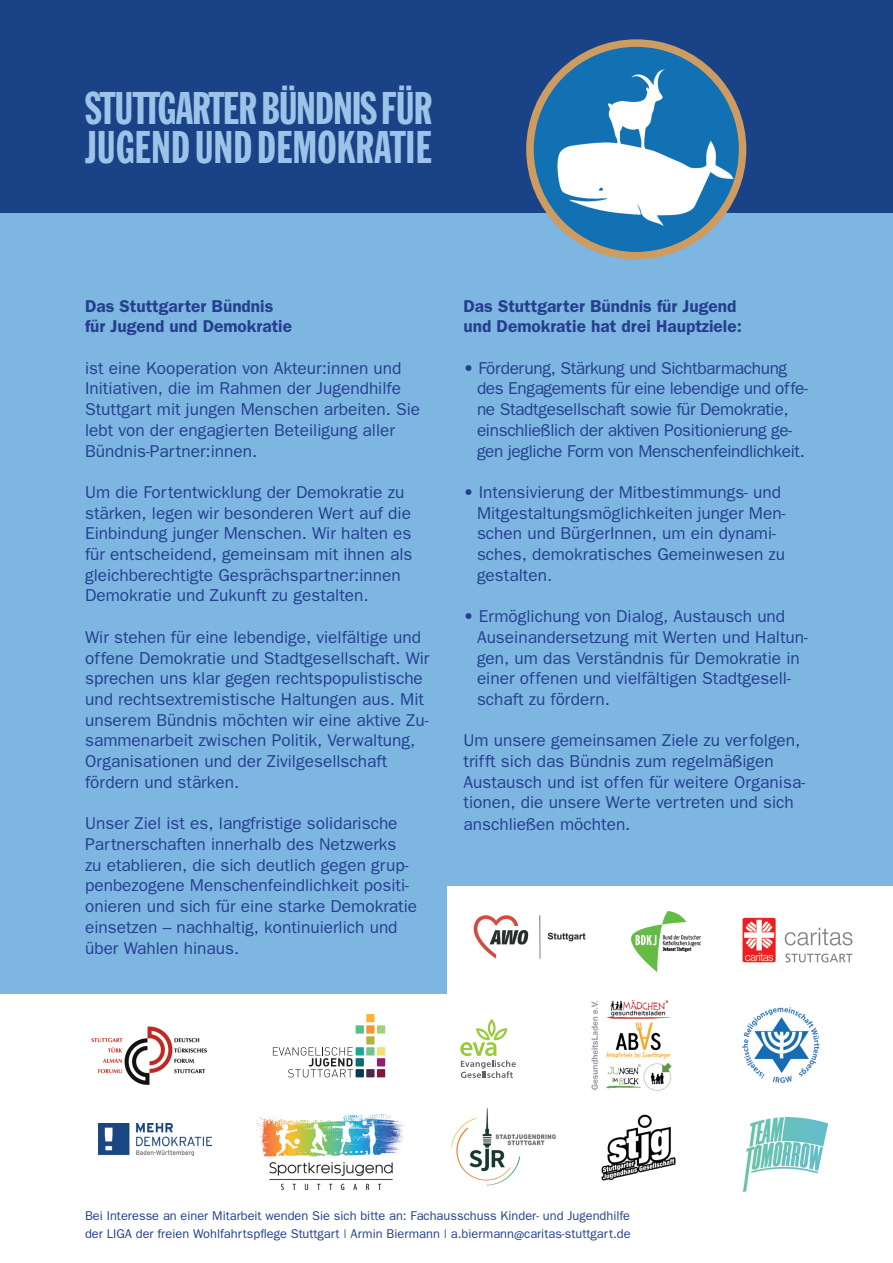
<style>
.page{position:relative;width:893px;height:1263px;background:#fff}
.page>*{position:absolute;margin:0;border:0;box-sizing:border-box;transform-origin:0 0}
.t1{font:45px/39px "Franklin Gothic Extra Cond";letter-spacing:-.005em;color:#9dc4e8}
.t2{font:17.25px/20.7px "Franklin Gothic";color:#253f8e}
.t3{font:17.25px/20.7px "Franklin Gothic";letter-spacing:-.02em;color:#253f8e}
.t4{font:600 17.25px/20.7px "Franklin Gothic";color:#253f8e}
.t5{font:12.75px/18px "Franklin Gothic";color:#253f8e}
</style>
<div class="page">
<div style="left:446px;top:213px;width:447px;height:673px;background:#7eb6e2"></div>
<div style="left:0;top:213px;width:446px;height:781px;background:#7eb6e2"></div>
<div style="left:0;top:0;width:893px;height:213px;background:#1a4286"></div>
<img style="left:530px;top:43px;width:213px;height:213px;border-radius:50%">
<div style="left:526px;top:39px;width:220px;height:220px;border:8px solid #ce9c61;border-radius:50%"></div>
<img style="left:473px;top:915px;width:113px;height:44px">
<img style="left:632px;top:911px;width:68px;height:60px">
<img style="left:742px;top:917px;width:111px;height:46px">
<img style="left:92px;top:1026px;width:115px;height:58px">
<div style="left:356px;top:1025px;width:8px;height:9px;background:#57be88"></div>
<div style="left:356px;top:1047px;width:8px;height:8px;background:#1aa89a"></div>
<div style="left:356px;top:1058px;width:8px;height:8px;background:#096c73"></div>
<div style="left:356px;top:1069px;width:8px;height:8px;background:#013957"></div>
<div style="left:366px;top:1014px;width:9px;height:8px;background:#fcb52e"></div>
<div style="left:366px;top:1025px;width:9px;height:9px;background:#f79330"></div>
<div style="left:366px;top:1036px;width:9px;height:8px;background:#b3b53a"></div>
<div style="left:366px;top:1047px;width:9px;height:8px;background:#70c490"></div>
<div style="left:366px;top:1069px;width:9px;height:8px;background:#4c264f"></div>
<div style="left:377px;top:1025px;width:8px;height:9px;background:#a1d07b"></div>
<div style="left:377px;top:1047px;width:8px;height:8px;background:#ebe470"></div>
<div style="left:377px;top:1058px;width:8px;height:8px;background:#951d6e"></div>
<div style="left:377px;top:1069px;width:8px;height:8px;background:#86143b"></div>
<svg style="left:273px;top:1047px;width:80px;height:30px"></svg>
<svg style="left:461px;top:1019px;width:55px;height:59px"></svg>
<img style="left:591px;top:1000px;width:81px;height:91px">
<img style="left:742px;top:1007px;width:78px;height:76px">
<img style="left:601px;top:1114px;width:75px;height:67px">
<img style="left:99px;top:1123px;width:112px;height:32px">
<img style="left:451px;top:1107px;width:105px;height:79px">
<img style="left:743px;top:1118px;width:85px;height:73px">
<img style="left:257px;top:1115px;width:148px;height:74px">
<h1 class="t1" style="left:85px;top:89px;width:349px">STUTTGARTER BÜNDNIS FÜR<br>JUGEND UND DEMOKRATIE</h1>
<p class="t4" style="left:85px;top:295px;width:209px">Das Stuttgarter Bündnis für Jugend und Demokratie</p>
<p class="t2" style="left:85px;top:357px;width:337px">ist eine Kooperation von Akteur:innen und Initiativen, die im Rahmen der Jugendhilfe Stuttgart mit jungen Menschen arbeiten. Sie lebt von der engagierten Beteiligung aller Bündnis-Partner:innen.</p>
<p class="t2" style="left:85px;top:481px;width:329px">Um die Fortentwicklung der Demokratie zu stärken, legen wir besonderen Wert auf die Einbindung junger Menschen. Wir halten es für entscheidend, gemeinsam mit ihnen als gleichberechtigte Gesprächspartner:innen Demokratie und Zukunft zu gestalten.</p>
<p class="t2" style="left:85px;top:626px;width:346px">Wir stehen für eine lebendige, vielfältige und offene Demokratie und Stadtgesellschaft. Wir sprechen uns klar gegen rechtspopulistische und rechtsextremistische Haltungen aus. Mit unserem Bündnis möchten wir eine aktive Zu&shy;sammenarbeit zwischen Politik, Verwaltung, Organisationen und der Zivilgesellschaft fördern und stärken.</p>
<p class="t2" style="left:85px;top:812px;width:334px">Unser Ziel ist es, langfristige solidarische Partnerschaften innerhalb des Netzwerks zu etablieren, die sich deutlich gegen grup&shy;penbezogene Men-schen--feindlichkeit positi&shy;onieren und sich für eine starke Demokratie einsetzen – nach-haltig, kontinuierlich und über Wahlen hinaus.</p>
<p class="t4" style="left:463px;top:295px;width:280px">Das Stuttgarter Bündnis für Jugend und Demokratie hat drei Hauptziele:</p>
<p class="t3" style="left:477px;top:357px;width:332px;text-indent:-14px">• Förderung, Stärkung und Sichtbarmachung des Engagements für eine lebendige und offe&shy;ne Stadtgesellschaft sowie für Demokratie, ein-schließlich der aktiven Positionierung ge&shy;gen jegliche Form von Menschenfeindlichkeit.</p>
<p class="t2" style="left:477px;top:481px;width:310px;text-indent:-13px">• Intensivierung der Mitbestimmungs- und Mit-gestaltungsmöglichkeiten junger Men&shy;schen und Bür-gerInnen, um ein dynami&shy;sches, demokra-tisches Gemeinwesen zu gestalten.</p>
<p class="t2" style="left:477px;top:605px;width:332px;text-indent:-14px">• Ermöglichung von Dialog, Austausch und Aus-einandersetzung mit Werten und Haltun&shy;gen, um das Verständnis für Demo-kratie in einer offenen und vielfältigen Stadtgesell&shy;schaft zu fördern.</p>
<p class="t2" style="left:463px;top:730px;width:343px">Um unsere gemeinsamen Ziele zu verfolgen, trifft sich das Bündnis zum regelmäßi-gen Austausch und ist offen für weitere Organisa&shy;tionen, die unsere Werte vertreten und sich anschließen möchten.</p>
<p class="t5" style="left:85px;top:1206px;width:547px">Bei Interesse an einer Mitarbeit wenden Sie sich bitte an: Fachausschuss Kinder- und Jugendhilfe der LIGA der freien Wohlfahrtspflege Stuttgart | Armin Biermann | a.biermann@caritas-stuttgart.de</p>
</div>
